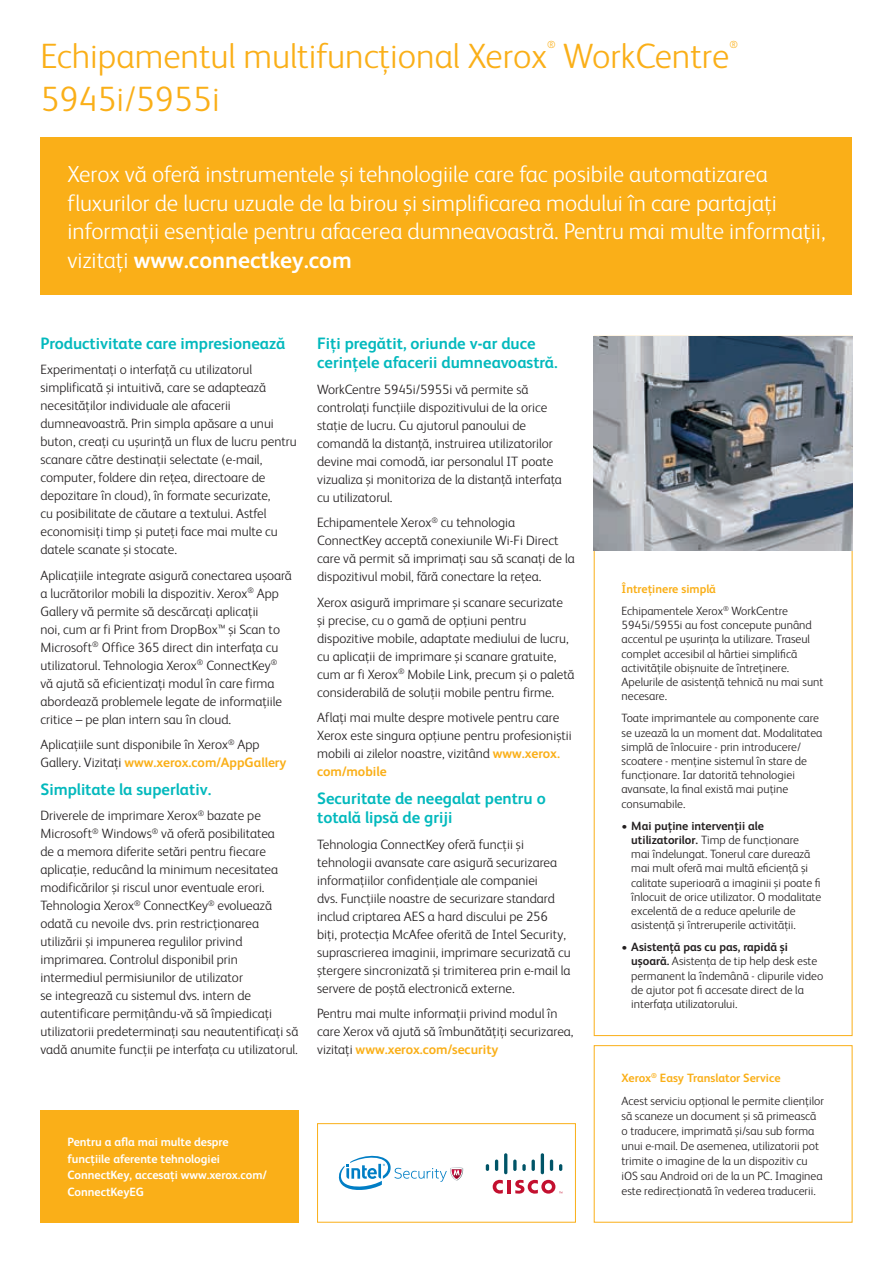
<style>
.page{position:relative;width:893px;height:1263px;background:#fff}
.page>*{position:absolute;margin:0;border:0;box-sizing:border-box;transform-origin:0 0}
.t1{font:300 35.25px "Xerox Sans";color:#faaf18}
.t2{font:300 23.25px/28.5px "Xerox Sans";color:#fff}
.t3{font:700 16.5px/19.5px "Xerox Sans";color:#03b9bd}
.t4{font:300 13.5px/18px "Xerox Sans";color:#231f20}
.t5{font:300 12px/14.2px "Xerox Sans";color:#231f20}
.t6{font:700 12px/16.5px "Xerox Sans";color:#fff}
.t7{font:300 10.35px "Xerox Sans";color:#faaf18}
.s1{font-weight:700}
.s2{font-weight:700;color:#faaf18}
</style>
<div class="page">
<div style="left:40px;top:137px;width:812px;height:158px;background:#faaf18"></div>
<img style="left:594px;top:336px;width:258px;height:214px">
<div style="left:40px;top:1110px;width:259px;height:112px;background:#faaf18"></div>
<div style="left:594px;top:1045px;width:258px;height:177px;border:1px solid #faaf18"></div>
<hr style="left:507px;top:1180px;width:4px;height:13px;background:#c3102f">
<svg style="left:493px;top:1180px;width:10px;height:13px"></svg>
<svg style="left:486px;top:1164px;width:3px;height:7px"></svg>
<svg style="left:495px;top:1159px;width:3px;height:12px"></svg>
<hr style="left:504px;top:1153px;width:3px;height:21px;background:#005467;border-radius:2px">
<svg style="left:513px;top:1159px;width:4px;height:12px"></svg>
<svg style="left:522px;top:1164px;width:4px;height:7px"></svg>
<svg style="left:532px;top:1159px;width:3px;height:12px"></svg>
<hr style="left:541px;top:1153px;width:3px;height:21px;background:#005467;border-radius:2px">
<svg style="left:550px;top:1159px;width:3px;height:12px"></svg>
<svg style="left:559px;top:1164px;width:3px;height:7px"></svg>
<svg style="left:515px;top:1180px;width:47px;height:13px"></svg>
<svg style="left:339px;top:1156px;width:124px;height:34px"></svg>
<div style="left:317px;top:1123px;width:259px;height:99px;border:1px solid #faaf18"></div>
<h1 class="t1" style="left:40px;top:32px;width:508px">Echipamentul multifuncțional Xerox</h1>
<p class="t7" style="left:547px;top:38px;width:10px">®</p>
<h1 class="t1" style="left:563px;top:32px;width:168px">WorkCentre</h1>
<p class="t7" style="left:729px;top:38px;width:10px">®</p>
<h1 class="t1" style="left:41px;top:76px;width:181px">5945i/5955i</h1>
<p class="t2" style="left:68px;top:159px;width:759px">Xerox vă oferă instrumentele și tehnologiile care fac posibile automatizarea fluxurilor de lucru uzuale de la birou și simplificarea modului în care partajați informații esențiale pentru afacerea dumneavoastră. Pentru mai multe informații, vizitați <span class="s1">www.connectkey.com</span></p>
<p class="t3" style="left:40px;top:333px;width:246px">Productivitate care impresionează</p>
<p class="t4" style="left:40px;top:360px;width:258px">Experimentați o interfață cu utilizatorul simplificată și intuitivă, care se adaptează necesităţilor individuale ale afacerii dumneavoastră. Prin simpla apăsare a unui buton, creați cu ușurință un flux de lucru pentru scanare către destinații selectate (e-mail, computer, foldere din rețea, directoare de depozitare în cloud), în formate securizate,<br>cu posibilitate de căutare a textului. Astfel economisiți timp și puteți face mai multe cu datele scanate și stocate.</p>
<p class="t4" style="left:40px;top:565px;width:253px">Aplicațiile integrate asigură conectarea ușoară a lucrătorilor mobili la dispozitiv. Xerox<sup>®</sup> App Gallery vă permite să descărcați aplicații<br>noi, cum ar fi Print from DropBox™ și Scan to Microsoft<sup>®</sup> Office 365 direct din interfața cu utilizatorul. Tehnologia Xerox<sup>®</sup> ConnectKey<sup>® </sup>vă ajută să eficientizați modul în care firma abordează problemele legate de informațiile critice – pe plan intern sau în cloud.</p>
<p class="t4" style="left:40px;top:735px;width:248px">Aplicațiile sunt disponibile în Xerox<sup>®</sup> App<br>Gallery. Vizitați <span class="s2">www.xerox.com/AppGallery</span></p>
<p class="t3" style="left:40px;top:778px;width:172px">Simplitate la superlativ.</p>
<p class="t4" style="left:40px;top:806px;width:259px">Driverele de imprimare Xerox<sup>®</sup> bazate pe Microsoft<sup>®</sup> Windows<sup>®</sup> vă oferă posibilitatea<br>de a memora diferite setări pentru fiecare aplicație, reducând la minimum necesitatea modificărilor și riscul unor eventuale erori.<br>Tehnologia Xerox<sup>®</sup> ConnectKey<sup>®</sup> evoluează odată cu nevoile dvs. prin restricționarea utilizării și impunerea regulilor privind imprimarea. Controlul disponibil prin intermediul permisiunilor de utilizator<br>se integrează cu sistemul dvs. intern de autentificare permițându-vă să împiedicați utilizatorii predeterminați sau neautentificați să vadă anumite funcții pe interfața cu utilizatorul.</p>
<p class="t3" style="left:317px;top:333px;width:242px">Fiți pregătit, oriunde v-ar duce cerințele afacerii dumneavoastră.</p>
<p class="t4" style="left:317px;top:379px;width:246px">WorkCentre 5945i/5955i vă permite să controlați funcțiile dispozitivului de la orice stație de lucru. Cu ajutorul panoului de comandă la distanță, instruirea utilizatorilor devine mai comodă, iar personalul IT poate vizualiza și monitoriza de la distanță interfața cu utilizatorul.</p>
<p class="t4" style="left:317px;top:513px;width:259px">Echipamentele Xerox<sup>®</sup> cu tehnologia ConnectKey acceptă conexiunile Wi-Fi Direct care vă permit să imprimați sau să scanați de la dispozitivul mobil, fără conectare la rețea.</p>
<p class="t4" style="left:317px;top:593px;width:259px">Xerox asigură imprimare și scanare securizate<br>și precise, cu o gamă de opțiuni pentru dispozitive mobile, adaptate mediului de lucru, cu aplicații de imprimare și scanare gratuite, cum ar fi Xerox<sup>®</sup> Mobile Link, precum și o paletă considerabilă de soluții mobile pentru firme.</p>
<p class="t4" style="left:317px;top:708px;width:256px">Aflați mai multe despre motivele pentru care Xerox este singura opțiune pentru profesioniștii mobili ai zilelor noastre, vizitând <span class="s2">www.xerox. com/mobile</span></p>
<p class="t3" style="left:317px;top:787px;width:230px">Securitate de neegalat pentru o totală lipsă de griji</p>
<p class="t4" style="left:317px;top:834px;width:255px">Tehnologia ConnectKey oferă funcții și tehnologii avansate care asigură securizarea informațiilor confidențiale ale companiei<br>dvs. Funcțiile noastre de securizare standard includ criptarea AES a hard discului pe 256 biți, protecția McAfee oferită de Intel Security, suprascrierea imaginii, imprimare securizată cu ștergere sincronizată și trimiterea prin e-mail la servere de poștă electronică externe.</p>
<p class="t4" style="left:317px;top:1004px;width:258px">Pentru mai multe informații privind modul în care Xerox vă ajută să îmbunătățiți securizarea, vizitați <span class="s2">www.xerox.com/security</span></p>
<p class="t6" style="left:68px;top:1133px;width:201px">Pentru a afla mai multe despre funcțiile aferente tehnologiei<br>ConnectKey, accesați www.xerox.com/<br>ConnectKeyEG</p>
<p class="t5" style="left:622px;top:578px;width:168px;line-height:21.8px"><span class="s2">Întreținere simplă<br></span>Echipamentele Xerox<sup>®</sup> WorkCentre</p>
<p class="t5" style="left:622px;top:617px;width:203px">5945i/5955i au fost concepute punând accentul pe ușurința la utilizare. Traseul complet accesibil al hârtiei simplifică activitățile obișnuite de întreținere.<br>Apelurile de asistență tehnică nu mai sunt necesare.</p>
<p class="t5" style="left:622px;top:710px;width:202px">Toate imprimantele au componente care se uzează la un moment dat. Modalitatea simplă de înlocuire - prin introducere/ scoatere - menține sistemul în stare de funcționare. Iar datorită tehnologiei avansate, la final există mai puține consumabile.</p>
<p class="t5" style="left:631px;top:818px;width:191px;text-indent:-10px">• <span class="s1">Mai puține intervenții ale utilizatorilor.</span> Timp de funcționare<br>mai îndelungat. Tonerul care durează mai mult oferă mai multă eficiență și calitate superioară a imaginii și poate fi înlocuit de orice utilizator. O modalitate excelentă de a reduce apelurile de asistență și întreruperile activității.</p>
<p class="t5" style="left:631px;top:939px;width:194px;text-indent:-10px">• <span class="s1">Asistență pas cu pas, rapidă și ușoară.</span> Asistența de tip help desk este permanent la îndemână - clipurile video de ajutor pot fi accesate direct de la interfața utilizatorului.</p>
<p class="t5" style="left:622px;top:1066px;width:204px;line-height:22.5px"><span class="s2">Xerox</span><sup>®</sup> <span class="s2">Easy Translator Service<br></span>Acest serviciu opțional le permite clienților</p>
<p class="t5" style="left:622px;top:1108px;width:203px;line-height:15px">să scaneze un document și să primească o traducere, imprimată și/sau sub forma unui e-mail. De asemenea, utilizatorii pot trimite o imagine de la un dispozitiv cu iOS sau Android ori de la un PC. Imaginea este redirecționată în vederea traducerii.</p>
</div>
